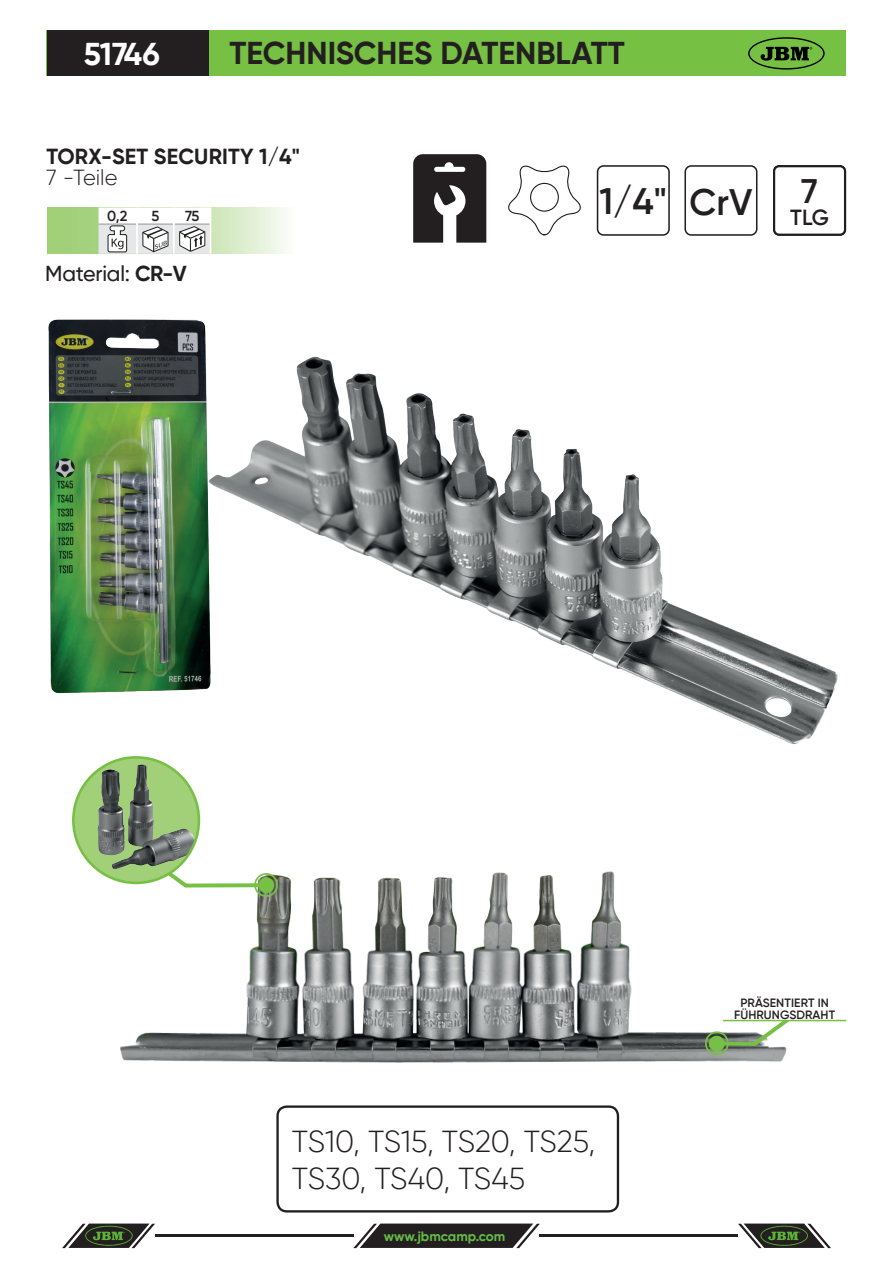
<style>
.page{position:relative;width:893px;height:1263px;background:#fff}
.page>*{position:absolute;margin:0;border:0;box-sizing:border-box;transform-origin:0 0}
.t1{font:600 36.9px "Gilroy";color:#231f20}
.t2{font:600 34.05px "Gilroy";color:#231f20}
.t3{font:700 31.5px "Gilroy";color:#231f20}
.t4{font:700 31.5px "Gilroy";letter-spacing:-.02em;color:#fff}
.Descripcions_recuadr{font:300 30.3px/37.2px "Gilroy";color:#231f20}
.t5{font:600 21.9px "Gilroy";letter-spacing:-.005em;color:#231f20}
.TÍTULO{font:700 21.75px "Gilroy";letter-spacing:.01em;color:#231f20}
.TÍTULO-2{font:300 21.75px "Gilroy";color:#231f20}
.t6{font:500 21.6px "Gilroy";letter-spacing:-.01em;color:#231f20}
.info_peso_y_cantidad{font:600 14.55px "Gilroy";color:#231f20}
.t7{font:700 13.5px "Gilroy";color:#65bc46}
.t8{font:600 12px/12px "Gilroy";letter-spacing:.01em;color:#231f20;text-align:center}
.s1{font-weight:700}
</style>
<div class="page">
<hr style="left:155px;top:1234px;width:198px;height:3px;background:#231f20">
<hr style="left:540px;top:1234px;width:198px;height:3px;background:#231f20">
<svg style="left:353px;top:1223px;width:187px;height:25px;background:#484546"></svg>
<svg style="left:62px;top:1223px;width:93px;height:25px"></svg>
<svg style="left:738px;top:1223px;width:93px;height:25px"></svg>
<div style="left:684px;top:165px;width:73px;height:71px;border:2px solid #231f20;border-radius:6px"></div>
<div style="left:597px;top:165px;width:73px;height:71px;border:2px solid #231f20;border-radius:6px"></div>
<svg style="left:47px;top:31px;width:799px;height:45px;background:#629b3a"></svg>
<svg style="left:508px;top:165px;width:73px;height:71px"></svg>
<div style="left:530px;top:183px;width:29px;height:29px;border:1px solid #1d1d1b;border-radius:50%"></div>
<img style="left:48px;top:319px;width:158px;height:375px">
<svg style="left:413px;top:154px;width:73px;height:89px"></svg>
<img style="left:199px;top:338px;width:639px;height:406px">
<img style="left:109px;top:830px;width:675px;height:233px">
<svg style="left:150px;top:858px;width:130px;height:41px"></svg>
<img style="left:73px;top:757px;width:126px;height:126px;border-radius:63px">
<div style="left:72px;top:756px;width:128px;height:128px;border:3px solid #76c043;border-radius:50%"></div>
<hr style="left:723px;top:1020px;width:123px;height:1px;background:#76c043">
<svg style="left:703px;top:1017px;width:87px;height:40px"></svg>
<svg style="left:47px;top:207px;width:239px;height:47px"></svg>
<div style="left:276px;top:1105px;width:343px;height:107px;border:2px solid #231f20;border-radius:9px"></div>
<div style="left:773px;top:165px;width:73px;height:71px;border:2px solid #231f20;border-radius:5px"></div>
<p class="t4" style="left:84px;top:34px;width:78px">51746</p>
<p class="t3" style="left:229px;top:33px;width:397px">TECHNISCHES DATENBLATT</p>
<p class="TÍTULO" style="left:46px;top:143px;width:255px">TORX-SET SECURITY 1/4"</p>
<p class="TÍTULO-2" style="left:46px;top:164px;width:73px">7 -Teile</p>
<p class="info_peso_y_cantidad" style="left:107px;top:207px;width:22px">0,2</p>
<p class="info_peso_y_cantidad" style="left:151px;top:207px;width:9px">5</p>
<p class="info_peso_y_cantidad" style="left:185px;top:207px;width:16px">75</p>
<p class="t6" style="left:45px;top:260px;width:143px">Material: <span class="s1">CR-V</span></p>
<p class="t1" style="left:599px;top:179px;width:69px">1/4"</p>
<p class="t1" style="left:689px;top:179px;width:64px">CrV</p>
<p class="t2" style="left:801px;top:170px;width:18px">7</p>
<p class="t5" style="left:790px;top:203px;width:40px">TLG</p>
<p class="t5" style="left:789px;top:203px;width:43px">PCS</p>
<p class="Descripcions_recuadr" style="left:292px;top:1122px;width:305px">TS10, TS15, TS20, TS25,<br>TS30, TS40, TS45</p>
<p class="t7" style="left:384px;top:1228px;width:123px">www.jbmcamp.com</p>
<p class="t8" style="left:734px;top:997px;width:103px">PRÄSENTIERT IN<br>FÜHRUNGSDRAHT</p>
</div>
